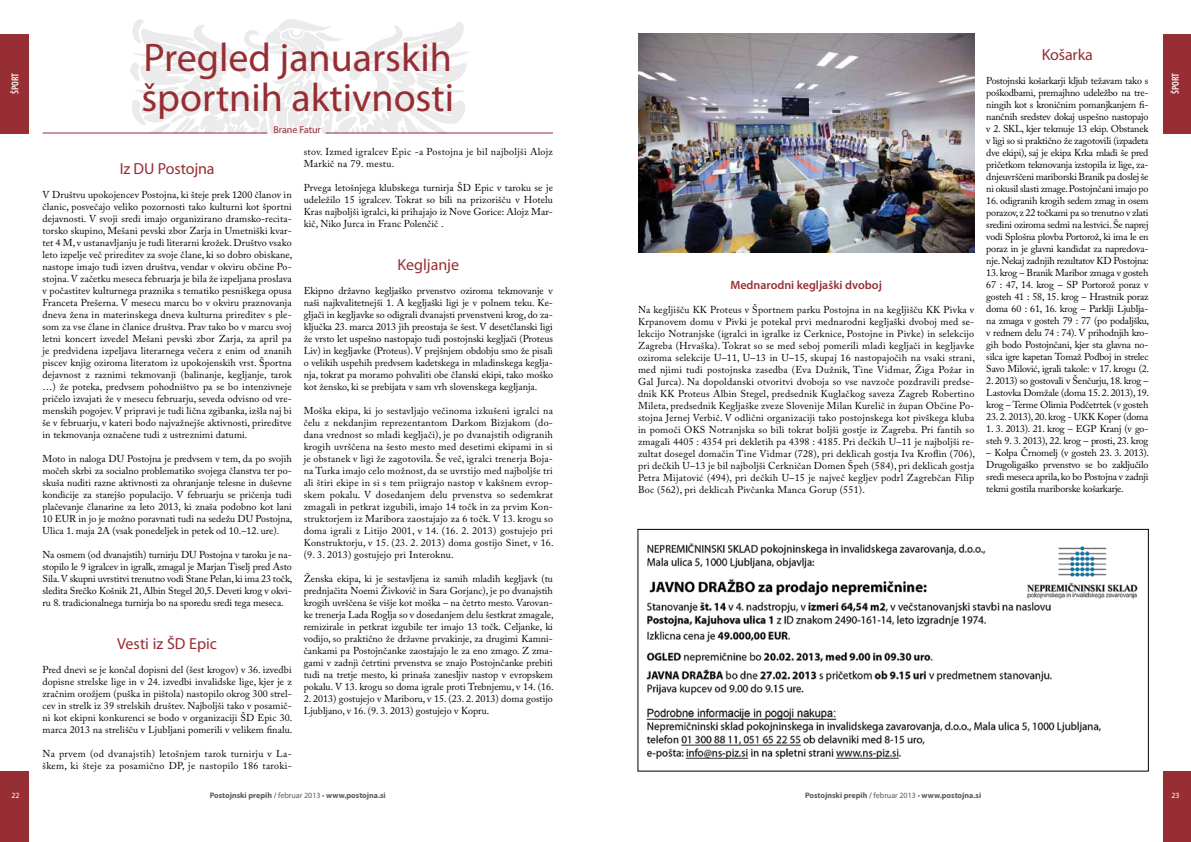
<style>
.page{position:relative;width:1191px;height:842px;background:#fff}
.page>*{position:absolute;margin:0;border:0;box-sizing:border-box;transform-origin:0 0}
.t1{font:40px/40px "Myriad Pro";color:#962e34}
.t2{font:16px "Myriad Pro";letter-spacing:-.01em;color:#962e34}
.t3{font:600 12px "Myriad Pro";color:#962e34}
.t4{font:10px/12px "Adobe Caslon Pro";color:#000;text-align:justify}
.t5{font:10px/12px "Adobe Caslon Pro";letter-spacing:.03em;color:#000}
.t6{font:10px/12px "Adobe Caslon Pro";letter-spacing:-.02em;color:#000}
.t7{font:600 condensed 10px "Myriad Pro";letter-spacing:-.005em;color:#fff}
.t8{font:10px "Myriad Pro";color:#962e34}
.t9{font:700 8px "Myriad Pro";color:#58595b}
.t10{font:8px "Myriad Pro";color:#fff}
.s1{font-weight:600}
.s2{font-weight:400}
</style>
<div class="page">
<div style="left:0;top:771px;width:28px;height:71px;background:#962e34"></div>
<svg style="left:124px;top:51px;width:347px;height:82px;fill:#ebebec"></svg>
<svg style="left:128px;top:19px;width:339px;height:83px"></svg>
<div style="left:1162px;top:771px;width:29px;height:71px;background:#962e34"></div>
<div style="left:1162px;top:34px;width:29px;height:99px;background:#962e34"></div>
<hr style="left:43px;top:133px;width:224px;height:1px;background:#962e34">
<hr style="left:326px;top:133px;width:227px;height:1px;background:#962e34">
<div style="left:0;top:34px;width:28px;height:99px;background:#962e34"></div>
<img style="left:638px;top:34px;width:336px;height:218px">
<img style="left:646px;top:543px;width:492px;height:216px">
<div style="left:637px;top:529px;width:511px;height:242px;border:1px solid #000"></div>
<p class="t7" style="left:10px;top:94px;width:22px;rotate:-90deg">ŠPORT</p>
<h1 class="t1" style="left:141px;top:39px;width:314px">Pregled januarskih športnih aktivnosti</h1>
<p class="t8" style="left:273px;top:124px;width:49px">Brane Fatur</p>
<h2 class="t2" style="left:120px;top:159px;width:96px">Iz DU Postojna</h2>
<p class="t4" style="left:43px;top:188px;width:251px">V Društvu upokojencev Postojna, ki šteje prek 1200 članov in članic, posvečajo veliko pozornosti tako kulturni kot športni dejavnosti. V svoji sredi imajo organizirano dramsko-recita&shy;torsko skupino, Mešani pevski zbor Zarja in Umetniški kvar&shy;tet 4 M, v ustanavljanju je tudi literarni krožek. Društvo vsako leto izpelje več prireditev za svoje člane, ki so dobro obiskane, nastope imajo tudi izven društva, vendar v okviru občine Po&shy;stojna. V začetku meseca februarja je bila že izpeljana proslava v počastitev kulturnega praznika s tematiko pesniškega opusa Franceta Prešerna. V mesecu marcu bo v okviru praznovanja dneva žena in materinskega dneva kulturna prireditev s ple&shy;som za vse člane in članice društva. Prav tako bo v marcu svoj letni koncert izvedel Mešani pevski zbor Zarja, za april pa je predvidena izpeljava literarnega večera z enim od znanih piscev knjig oziroma literatom iz upokojenskih vrst. Športna dejavnost z raznimi tekmovanji (balinanje, kegljanje, tarok …) že poteka, predvsem pohodništvo pa se bo intenzivneje pričelo izvajati že v mesecu februarju, seveda odvisno od vre&shy;menskih pogojev. V pripravi je tudi lična zgibanka, izšla naj bi še v februarju, v kateri bodo najvažnejše aktivnosti, prireditve in tekmovanja označene tudi z ustreznimi datumi.</p>
<p class="t4" style="left:43px;top:452px;width:251px">Moto in naloga DU Postojna je predvsem v tem, da po svojih močeh skrbi za socialno problematiko svojega članstva ter po&shy;skuša nuditi razne aktivnosti za ohranjanje telesne in duševne kondicije za starejšo populacijo. V februarju se pričenja tudi plačevanje članarine za leto 2013, ki znaša podobno kot lani 10 EUR in jo je možno poravnati tudi na sedežu DU Postojna, Ulica 1. maja 2A (vsak ponedeljek in petek od 10.–12. ure).</p>
<p class="t4" style="left:43px;top:548px;width:251px">Na osmem (od dvanajstih) turnirju DU Postojna v taroku je na&shy;stopilo le 9 igralcev in igralk, zmagal je Marjan Tiselj pred Asto Sila. V skupni uvrstitvi trenutno vodi Stane Pelan, ki ima 23 točk, sledita Srečko Košnik 21, Albin Stegel 20,5. Deveti krog v okvi&shy;ru 8. tradicionalnega turnirja bo na sporedu sredi tega meseca.</p>
<h2 class="t2" style="left:117px;top:634px;width:101px">Vesti iz ŠD Epic</h2>
<p class="t4" style="left:43px;top:663px;width:251px">Pred dnevi se je končal dopisni del (šest krogov) v 36. izvedbi dopisne strelske lige in v 24. izvedbi invalidske lige, kjer je z zračnim orožjem (puška in pištola) nastopilo okrog 300 strel&shy;cev in strelk iz 39 strelskih društev. Najboljši tako v posamič&shy;ni kot ekipni konkurenci se bodo v organizaciji ŠD Epic 30. marca 2013 na strelišču v Ljubljani pomerili v velikem finalu.</p>
<p class="t5" style="left:43px;top:747px;width:251px">Na prvem (od dvanajstih) letošnjem tarok turnirju v La&shy;škem, ki šteje za posamično DP, je nastopilo 186 taroki-</p>
<p class="t5" style="left:304px;top:145px;width:251px">stov. Izmed igralcev Epic -a Postojna je bil najboljši Alojz<br>Markič na 79. mestu.</p>
<p class="t4" style="left:304px;top:181px;width:251px">Prvega letošnjega klubskega turnirja ŠD Epic v taroku se je udeležilo 15 igralcev. Tokrat so bili na prizorišču v Hotelu Kras najboljši igralci, ki prihajajo iz Nove Gorice: Alojz Mar&shy;kič, Niko Jurca in Franc Polenčič .</p>
<h2 class="t2" style="left:397px;top:256px;width:63px">Kegljanje</h2>
<p class="t4" style="left:304px;top:284px;width:251px">Ekipno državno kegljaško prvenstvo oziroma tekmovanje v naši najkvalitetnejši 1. A kegljaški ligi je v polnem teku. Ke&shy;gljači in kegljavke so odigrali dvanajsti prvenstveni krog, do za&shy;ključka 23. marca 2013 jih preostaja še šest. V desetčlanski ligi že vrsto let uspešno nastopajo tudi postojnski kegljači (Proteus Liv) in kegljavke (Proteus). V prejšnjem obdobju smo že pisali o velikih uspehih predvsem kadetskega in mladinskega keglja&shy;nja, tokrat pa moramo pohvaliti obe članski ekipi, tako moško kot žensko, ki se prebijata v sam vrh slovenskega kegljanja.</p>
<p class="t4" style="left:304px;top:404px;width:251px">Moška ekipa, ki jo sestavljajo večinoma izkušeni igralci na čelu z nekdanjim reprezentantom Darkom Bizjakom (do&shy;dana vrednost so mladi kegljači), je po dvanajstih odigranih krogih uvrščena na šesto mesto med desetimi ekipami in si je obstanek v ligi že zagotovila. Še več, igralci trenerja Boja&shy;na Turka imajo celo možnost, da se uvrstijo med najboljše tri ali štiri ekipe in si s tem priigrajo nastop v kakšnem evrop&shy;skem pokalu. V dosedanjem delu prvenstva so sedemkrat zmagali in petkrat izgubili, imajo 14 točk in za prvim Kon&shy;struktorjem iz Maribora zaostajajo za 6 točk. V 13. krogu so doma igrali z Litijo 2001, v 14. (16. 2. 2013) gostujejo pri Konstruktorju, v 15. (23. 2. 2013) doma gostijo Sinet, v 16. (9. 3. 2013) gostujejo pri Interoknu.</p>
<p class="t4" style="left:304px;top:572px;width:251px">Ženska ekipa, ki je sestavljena iz samih mladih kegljavk (tu prednjačita Noemi Živkovič in Sara Gorjanc), je po dvanajstih krogih uvrščena še višje kot moška – na četrto mesto. Varovan&shy;ke trenerja Lada Roglja so v dosedanjem delu šestkrat zmagale, remizirale in petkrat izgubile ter imajo 13 točk. Celjanke, ki vodijo, so praktično že državne prvakinje, za drugimi Kamni&shy;čankami pa Postojnčanke zaostajajo le za eno zmago. Z zma&shy;gami v zadnji četrtini prvenstva se znajo Postojnčanke prebiti tudi na tretje mesto, ki prinaša zanesljiv nastop v evropskem pokalu. V 13. krogu so doma igrale proti Trebnjemu, v 14. (16.</p>
<p class="t4" style="left:304px;top:692px;width:251px">2. 2013) gostujejo v Mariboru, v 15. (23. 2. 2013) doma gostijo<br>Ljubljano, v 16. (9. 3. 2013) gostujejo v Kopru.</p>
<p class="t3" style="left:730px;top:278px;width:153px">Mednarodni kegljaški dvoboj</p>
<p class="t4" style="left:638px;top:303px;width:338px">Na kegljišču KK Proteus v Športnem parku Postojna in na kegljišču KK Pivka v Krpanovem domu v Pivki je potekal prvi mednarodni kegljaški dvoboj med se&shy;lekcijo Notranjske (igralci in igralke iz Cerknice, Postojne in Pivke) in selekcijo Zagreba (Hrvaška). Tokrat so se med seboj pomerili mladi kegljači in kegljavke oziroma selekcije U–11, U–13 in U–15, skupaj 16 nastopajočih na vsaki strani, med njimi tudi postojnska zasedba (Eva Dužnik, Tine Vidmar, Žiga Požar in Gal Jurca). Na dopoldanski otvoritvi dvoboja so vse navzoče pozdravili predse&shy;dnik KK Proteus Albin Stegel, predsednik Kuglačkog saveza Zagreb Robertino Mileta, predsednik Kegljaške zveze Slovenije Milan Kurelič in župan Občine Po&shy;stojna Jernej Verbič. V odlični organizaciji tako postojnskega kot pivškega kluba in pomoči OKS Notranjska so bili tokrat boljši gostje iz Zagreba. Pri fantih so zmagali 4405 : 4354 pri dekletih pa 4398 : 4185. Pri dečkih U–11 je najboljši re&shy;zultat dosegel domačin Tine Vidmar (728), pri deklicah gostja Iva Kroflin (706), pri dečkih U–13 je bil najboljši Cerkničan Domen Špeh (584), pri deklicah gostja Petra Mijatović (494), pri dečkih U–15 je največ kegljev podrl Zagrebčan Filip Boc (562), pri deklicah Pivčanka Manca Gorup (551).</p>
<h2 class="t2" style="left:1041px;top:46px;width:53px">Košarka</h2>
<p class="t4" style="left:986px;top:75px;width:164px">Postojnski košarkarji kljub težavam tako s poškodbami, premajhno udeležbo na tre&shy;ningih kot s kroničnim pomanjkanjem fi&shy;nančnih sredstev dokaj uspešno nastopajo v 2. SKL, kjer tekmuje 13 ekip. Obstanek v ligi so si praktično že zagotovili (izpadeta dve ekipi), saj je ekipa Krka mladi še pred pričetkom tekmovanja izstopila iz lige, za&shy;dnjeuvrščeni mariborski Branik pa doslej še ni okusil slasti zmage. Postojnčani imajo po</p>
<p class="t4" style="left:986px;top:195px;width:164px">16. odigranih krogih sedem zmag in osem porazov, z 22 točkami pa so trenutno v zlati sredini oziroma sedmi na lestvici. Še naprej vodi Splošna plovba Portorož, ki ima le en poraz in je glavni kandidat za napredova&shy;nje. Nekaj zadnjih rezultatov KD Postojna:</p>
<p class="t4" style="left:986px;top:267px;width:164px">13. krog – Branik Maribor zmaga v gosteh 67 : 47, 14. krog – SP Portorož poraz v gosteh 41 : 58, 15. krog – Hrastnik poraz doma 60 : 61, 16. krog – Parklji Ljublja&shy;na zmaga v gosteh 79 : 77 (po podaljšku, v rednem delu 74 : 74). V prihodnjih kro&shy;gih bodo Postojnčani, kjer sta glavna no&shy;silca igre kapetan Tomaž Podboj in strelec Savo Milović, igrali takole: v 17. krogu (2.</p>
<p class="t4" style="left:986px;top:375px;width:164px">2. 2013) so gostovali v Šenčurju, 18. krog – Lastovka Domžale (doma 15. 2. 2013), 19. krog – Terme Olimia Podčetrtek (v gosteh</p>
<p class="t6" style="left:986px;top:411px;width:164px">23. 2. 2013), 20. krog - UKK Koper (doma</p>
<p class="t6" style="left:986px;top:423px;width:164px">1. 3. 2013). 21. krog – EGP Kranj (v go&shy;steh 9. 3. 2013), 22. krog – prosti, 23. krog</p>
<p class="t4" style="left:986px;top:447px;width:164px">– Kolpa Črnomelj (v gosteh 23. 3. 2013).<br>Drugoligaško prvenstvo se bo zaključilo sredi meseca aprila, ko bo Postojna v zadnji tekmi gostila mariborske košarkarje.</p>
<p class="t7" style="left:1170px;top:94px;width:22px;rotate:-90deg">ŠPORT</p>
<p class="t10" style="left:11px;top:791px;width:10px">22</p>
<p class="t9" style="left:210px;top:791px;width:178px">Postojnski prepih <span class="s1">/</span> <span class="s2">februar 2013 •</span> www.postojna.si</p>
<p class="t9" style="left:805px;top:791px;width:178px">Postojnski prepih <span class="s1">/</span> <span class="s2">februar 2013 •</span> www.postojna.si</p>
<p class="t10" style="left:1171px;top:791px;width:10px">23</p>
</div>
